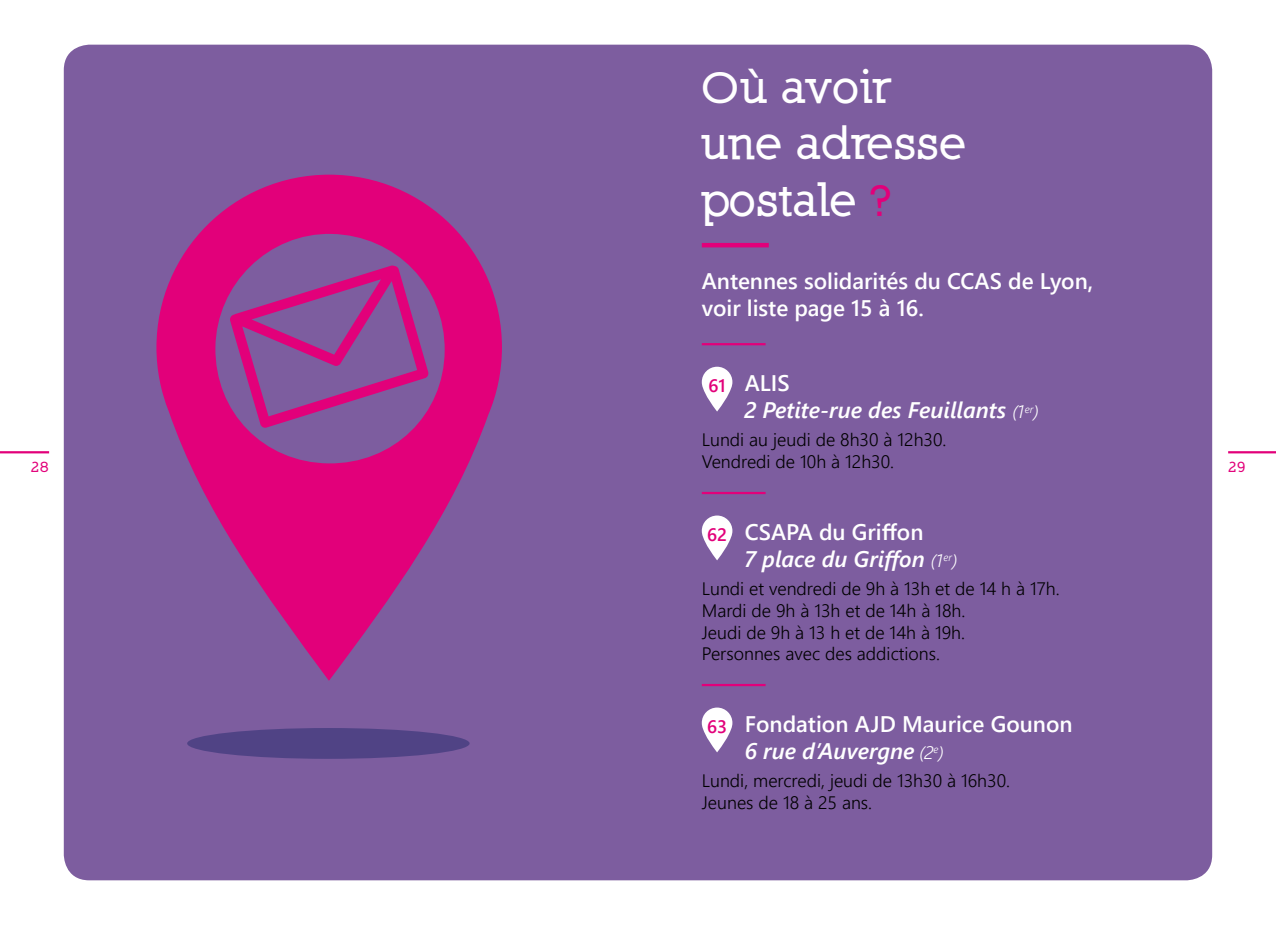
<style>
.page{position:relative;width:1276px;height:925px;background:#fff}
.page>*{position:absolute;margin:0;border:0;box-sizing:border-box;transform-origin:0 0}
.t1{font:47.25px/56.7px "Nilland Small Caps Bold";color:#fff}
.t2{font:22.5px/27px "Webly Sleek UI Semibold";color:#fff}
.t3{font:italic 22.5px/27px "Webly Sleek UI Semibold";color:#fff}
.t4{font:18px/21.6px "Webly Sleek UI Semilight";color:#000}
.t5{font:15.75px "Nilland Small Caps Bold";color:#e2007a}
.s1{color:#e2007a}
.s2{font-style:normal;font-size:18px;color:#e2007a}
.s3{font-style:normal}
.s4{font-family:"Webly Sleek UI Semilight";font-size:18px}
.s5{font-size:18px;color:#e2007a}
.s6{font-style:italic}
.s7{font-family:"Webly Sleek UI Semilight";font-style:italic;font-size:18px}
</style>
<div class="page">
<hr style="left:0;top:451px;width:49px;height:2px;background:#e2007a">
<hr style="left:1228px;top:451px;width:48px;height:2px;background:#e2007a">
<div style="left:64px;top:45px;width:1148px;height:835px;background:#7d5d9f;border-radius:26px"></div>
<div style="left:187px;top:728px;width:282px;height:31px;background:#504385;border-radius:50%"></div>
<svg style="left:156px;top:175px;width:346px;height:506px;fill:#e2007a"></svg>
<svg style="left:229px;top:265px;width:200px;height:163px"></svg>
<hr style="left:702px;top:243px;width:67px;height:4px;background:#e2007a">
<hr style="left:702px;top:343px;width:63px;height:2px;background:#e2007a">
<hr style="left:702px;top:492px;width:63px;height:2px;background:#e2007a">
<hr style="left:702px;top:684px;width:63px;height:2px;background:#e2007a">
<svg style="left:702px;top:367px;width:30px;height:45px"></svg>
<svg style="left:702px;top:515px;width:30px;height:45px"></svg>
<svg style="left:702px;top:707px;width:30px;height:45px"></svg>
<h1 class="t1" style="left:702px;top:57px;width:267px">Où avoir une adresse postale <span class="s1">?</span></h1>
<p class="t2" style="left:702px;top:267px;width:393px">Antennes solidarités du CCAS de Lyon, voir liste page 15 à 16.</p>
<p class="t3" style="left:745px;top:369px;width:295px;text-indent:-36px"><span class="s2">61</span> <span class="s3">ALIS<br></span>2 Petite-rue des Feuillants <span class="s4">(1</span><sup>er</sup><span class="s4">)</span></p>
<p class="t4" style="left:702px;top:428px;width:246px">Lundi au jeudi de 8h30 à 12h30.<br>Vendredi de 10h à 12h30.</p>
<p class="t5" style="left:31px;top:457px;width:20px">28</p>
<p class="t5" style="left:1228px;top:457px;width:20px">29</p>
<p class="t3" style="left:745px;top:518px;width:214px;text-indent:-38px"><span class="s2">62</span> <span class="s3">CSAPA du Griffon<br></span>7 place du Griffon <span class="s4">(1</span><sup>er</sup><span class="s4">)</span></p>
<p class="t4" style="left:702px;top:577px;width:359px">Lundi et vendredi de 9h à 13h et de 14 h à 17h.<br>Mardi de 9h à 13h et de 14h à 18h.<br>Jeudi de 9h à 13 h et de 14h à 19h.<br>Personnes avec des addictions.</p>
<p class="t2" style="left:745px;top:710px;width:329px;text-indent:-38px"><span class="s5">63</span> Fondation AJD Maurice Gounon<br><span class="s6">6 rue d’Auvergne</span> <span class="s7">(2</span><sup>e</sup><span class="s7">)</span></p>
<p class="t4" style="left:702px;top:769px;width:310px">Lundi, mercredi, jeudi de 13h30 à 16h30.<br>Jeunes de 18 à 25 ans.</p>
</div>
